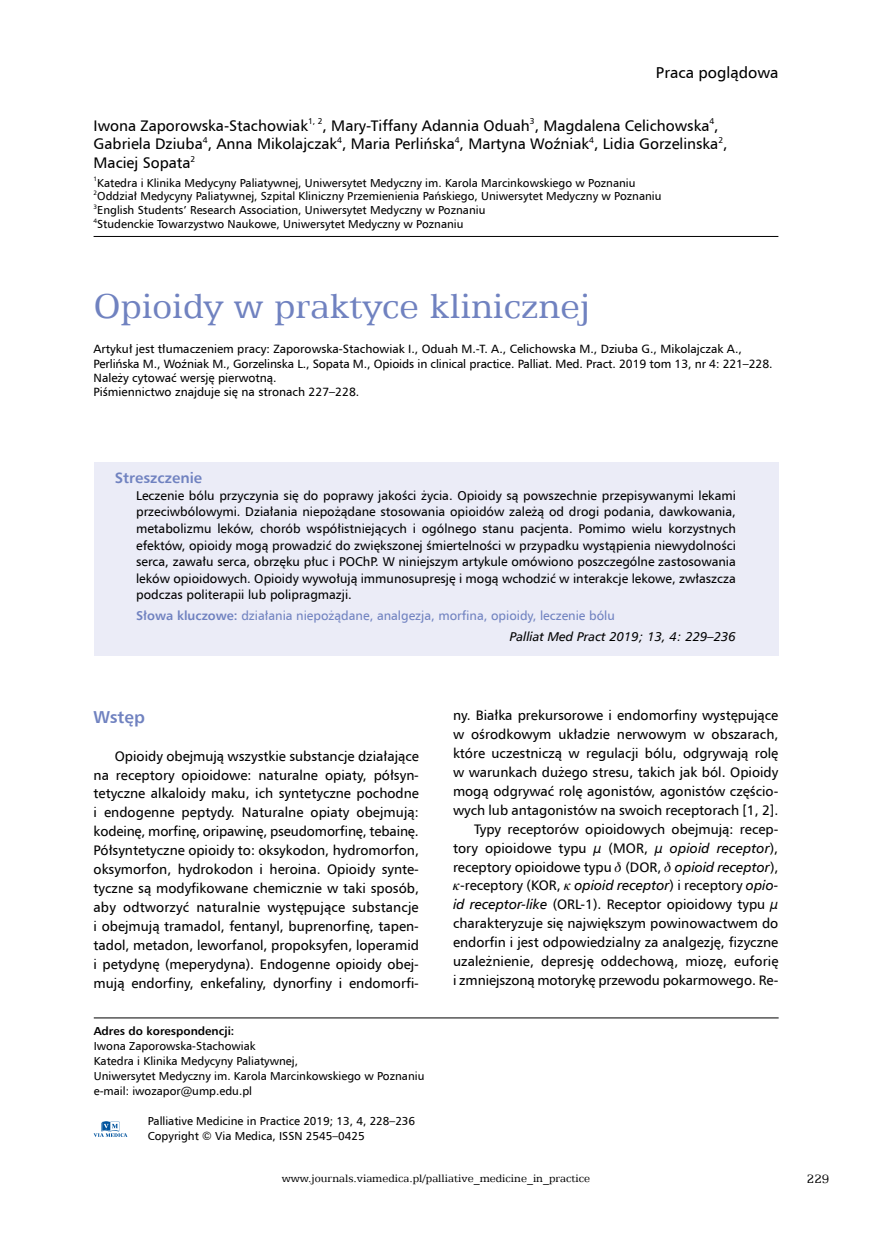
<style>
.page{position:relative;width:872px;height:1234px;background:#fff}
.page>*{position:absolute;margin:0;border:0;box-sizing:border-box;transform-origin:0 0}
.t1{font:39px "Egyptian 505 EU";color:#7082c0}
.t2{font:700 17.25px "Humnst 777 EU";color:#7082c0}
.t3{font:15.75px "Humnst 777 EU";color:#000}
.t4{font:15.3px/18.9px "Humnst 777 EU";color:#000}
.t5{font:700 15px "Humnst 777 EU";color:#7082c0}
.t6{font:13.8px/18.9px "Humnst 777 EU";color:#000;text-align:justify}
.t7{font:13.5px "Egyptian 505 EU";color:#000}
.t8{font:12.75px/16.5px "Humnst 777 EU";color:#000;text-align:justify}
.t9{font:12.75px/20.7px "Humnst 777 EU";color:#7082c0}
.t10{font:12px/14.4px "Humnst 777 EU";color:#000}
.t11{font:12px "Egyptian 505 EU";color:#000}
.t12{font:11.55px/15px "Humnst 777 EU";color:#000}
.t13{font:700 11.55px "Humnst 777 EU";color:#000}
.t14{font:8.4px "Humnst 777 EU";color:#000}
.t15{font:6.3px "Humnst 777 EU";color:#000}
.s1{font-weight:700}
.s2{font-style:italic;color:#000}
.s3{font-style:italic}
</style>
<div class="page">
<div style="left:94px;top:462px;width:684px;height:193px;background:#ebecf7"></div>
<hr style="left:94px;top:236px;width:684px;height:1px;background:#000">
<hr style="left:94px;top:1017px;width:684px;height:1px;background:#000">
<svg style="left:94px;top:1121px;width:33px;height:15px"></svg>
<p class="t3" style="left:656px;top:63px;width:124px">Praca poglądowa</p>
<p class="t4" style="left:94px;top:115px;width:216px">Iwona Zaporowska-Stachowiak</p>
<p class="t14" style="left:308px;top:115px;width:16px">1, 2</p>
<p class="t4" style="left:322px;top:115px;width:397px">, Mary-Tiffany Adannia Oduah , Magdalena Celichowska ,</p>
<p class="t14" style="left:530px;top:115px;width:6px">3</p>
<p class="t14" style="left:709px;top:115px;width:6px">4</p>
<p class="t4" style="left:94px;top:134px;width:635px">Gabriela Dziuba<sup>4</sup>, Anna Mikolajczak<sup>4</sup>, Maria Perlińska<sup>4</sup>, Martyna Woźniak<sup>4</sup>, Lidia Gorzelinska<sup>2</sup>,<br>Maciej Sopata</p>
<p class="t14" style="left:191px;top:153px;width:6px">2</p>
<p class="t12" style="left:94px;top:175px;width:543px"><sup>1</sup>Katedra i Klinika Medycyny Paliatywnej, Uniwersytet Medyczny im. Karola Marcinkowskiego w Poznaniu</p>
<p class="t15" style="left:94px;top:189px;width:5px">2</p>
<p class="t12" style="left:97px;top:189px;width:566px">Oddział Medycyny Paliatywnej, Szpital Kliniczny Przemienienia Pańskiego, Uniwersytet Medyczny w Poznaniu</p>
<p class="t15" style="left:94px;top:203px;width:5px">3</p>
<p class="t12" style="left:97px;top:202px;width:390px">English Students’ Research Association, Uniwersytet Medyczny w Poznaniu</p>
<p class="t15" style="left:94px;top:217px;width:5px">4</p>
<p class="t12" style="left:97px;top:216px;width:368px">Studenckie Towarzystwo Naukowe, Uniwersytet Medyczny w Poznaniu</p>
<h1 class="t1" style="left:94px;top:283px;width:498px">Opioidy w praktyce klinicznej</h1>
<p class="t10" style="left:94px;top:341px;width:680px">Artykuł jest tłumaczeniem pracy: Zaporowska-Stachowiak I., Oduah M.-T. A., Celichowska M., Dziuba G., Mikolajczak A., Perlińska M., Woźniak M., Gorzelinska L., Sopata M., Opioids in clinical practice. Palliat. Med. Pract. 2019 tom 13, nr 4: 221–228.<br>Należy cytować wersję pierwotną.<br>Piśmiennictwo znajduje się na stronach 227–228.</p>
<p class="t5" style="left:115px;top:468px;width:89px">Streszczenie</p>
<p class="t8" style="left:136px;top:487px;width:601px">Leczenie bólu przyczynia się do poprawy jakości życia. Opioidy są powszechnie przepisywanymi lekami przeciwbólowymi. Działania niepożądane stosowania opioidów zależą od drogi podania, dawkowania, metabolizmu leków, chorób współistniejących i ogólnego stanu pacjenta. Pomimo wielu korzystnych efektów, opioidy mogą prowadzić do zwiększonej śmiertelności w przypadku wystąpienia niewydolności serca, zawału serca, obrzęku płuc i POChP. W niniejszym artykule omówiono poszczególne zastosowania leków opioidowych. Opioidy wywołują immunosupresję i mogą wchodzić w interakcje lekowe, zwłaszcza podczas politerapii lub polipragmazji.</p>
<p class="t9" style="left:510px;top:604px;width:228px;text-indent:-373px"><span class="s1">Słowa kluczowe:</span> działania niepożądane, analgezja, morfina, opioidy, leczenie bólu<br><span class="s2">Palliat Med Pract 2019; 13, 4: 229–236</span></p>
<p class="t2" style="left:94px;top:705px;width:53px">Wstęp</p>
<p class="t6" style="left:94px;top:746px;width:327px;text-indent:21px">Opioidy obejmują wszystkie substancje działające na receptory opioidowe: naturalne opiaty, półsyn&shy;tetyczne alkaloidy maku, ich syntetyczne pochodne i endogenne peptydy. Naturalne opiaty obejmują: kodeinę, morfinę, oripawinę, pseudomorfinę, tebainę.<br>Półsyntetyczne opioidy to: oksykodon, hydromorfon, oksymorfon, hydrokodon i heroina. Opioidy synte&shy;tyczne są modyfikowane chemicznie w taki sposób, aby odtworzyć naturalnie występujące substancje i obejmują tramadol, fentanyl, buprenorfinę, tapen&shy;tadol, metadon, leworfanol, propoksyfen, loperamid i petydynę (meperydyna). Endogenne opioidy obej&shy;mują endorfiny, enkefaliny, dynorfiny i endomorfi-</p>
<p class="t13" style="left:94px;top:1023px;width:142px">Adres do korespondencji:</p>
<p class="t12" style="left:94px;top:1037px;width:332px">Iwona Zaporowska-Stachowiak<br>Katedra i Klinika Medycyny Paliatywnej,<br>Uniwersytet Medyczny im. Karola Marcinkowskiego w Poznaniu e-mail: iwozapor@ump.edu.pl</p>
<p class="t12" style="left:148px;top:1112px;width:269px">Palliative Medicine in Practice 2019; 13, 4, 228–236<br>Copyright © Via Medica, ISSN 2545–0425</p>
<p class="t6" style="left:453px;top:705px;width:327px;text-align:right">ny. Białka prekursorowe i endomorfiny występujące w ośrodkowym układzie nerwowym w obszarach, które uczestniczą w regulacji bólu, odgrywają rolę w warunkach dużego stresu, takich jak ból. Opioidy mogą odgrywać rolę agonistów, agonistów częścio&shy;wych lub antagonistów na swoich receptorach [1, 2].<br>Typy receptorów opioidowych obejmują: recep&shy;tory opioidowe typu μ (MOR, <span class="s3">μ opioid receptor</span>), receptory opioidowe typu (DOR, <span class="s3">opioid receptor</span>), -receptory (KOR, <span class="s3">opioid receptor</span>) i receptory <span class="s3">opio&shy;id receptor-like</span> (ORL-1). Receptor opioidowy typu μ charakteryzuje się największym powinowactwem do endorfin i jest odpowiedzialny za analgezję, fizyczne uzależnienie, depresję oddechową, miozę, euforię i zmniejszoną motorykę przewodu pokarmowego. Re-</p>
<p class="t11" style="left:282px;top:1170px;width:310px">www.journals.viamedica.pl/palliative_medicine_in_practice</p>
<p class="t7" style="left:807px;top:1170px;width:24px">229</p>
</div>
